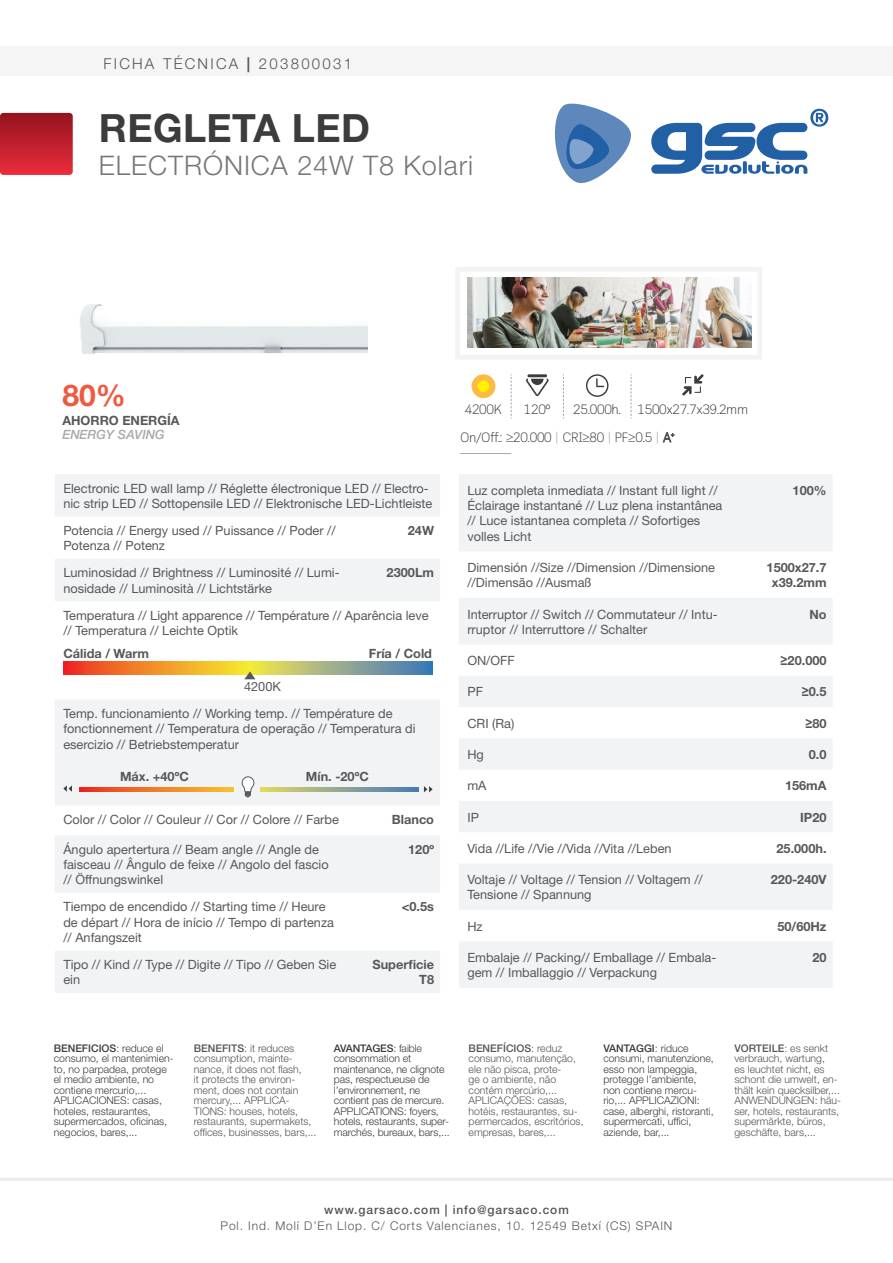
<style>
.page{position:relative;width:893px;height:1263px;background:#fff}
.page>*{position:absolute;margin:0;border:0;box-sizing:border-box;transform-origin:0 0}
.t1{font:700 39px "Helvetica Neue";letter-spacing:.01em;color:#3d3c3d}
.t2{font:700 30px "Helvetica Neue";color:#f0593e}
.t3{font:300 27px "Helvetica Neue";letter-spacing:.035em;color:#76777a}
.t4{font:300 15px "Helvetica Neue";letter-spacing:.15em;color:#555557}
.t5{font:300 13.5px "Cloud";letter-spacing:-.025em;color:#3d3c3d}
.t6{font:12.75px/15.3px "Helvetica Neue";color:#57585a}
.t7{font:700 12.75px/15.3px "Helvetica Neue";color:#57585a;text-align:center}
.t8{font:italic 500 12.75px "Helvetica Neue";color:#a8a9ad}
.t9{font:300 12px "Helvetica Neue";letter-spacing:.075em;color:#555557}
.t10{font:500 12px "Helvetica Neue";letter-spacing:.075em;color:#555557}
.t11{font:300 10.5px/10.5px "Helvetica Neue";color:#3d3c3d}
.t12{font:300 10.5px/10.5px "Helvetica Neue";color:#555557}
.s1{font-weight:700}
.s2{color:#555557}
.s3{color:#a5a6a9}
.s4{font-family:"Arial"}
.s5{font-weight:500}
</style>
<div class="page">
<svg style="left:651px;top:109px;width:177px;height:65px"></svg>
<svg style="left:554px;top:103px;width:77px;height:81px"></svg>
<hr style="left:0;top:1178px;width:893px;height:3px;background:#ebebec">
<div style="left:0;top:47px;width:893px;height:29px;background:#f5f5f6"></div>
<svg style="left:0;top:113px;width:73px;height:62px;background:#bf212e"></svg>
<img style="left:467px;top:278px;width:284px;height:69px">
<div style="left:455px;top:267px;width:307px;height:93px;border:4px solid #f2f3f4"></div>
<svg style="left:55px;top:474px;width:385px;height:519px;fill:#f2f3f4"></svg>
<svg style="left:63px;top:662px;width:370px;height:12px;background:#c49d58"></svg>
<svg style="left:242px;top:777px;width:12px;height:20px"></svg>
<svg style="left:80px;top:788px;width:154px;height:3px"></svg>
<svg style="left:261px;top:788px;width:158px;height:3px"></svg>
<svg style="left:424px;top:786px;width:9px;height:6px"></svg>
<svg style="left:63px;top:785px;width:9px;height:7px"></svg>
<svg style="left:244px;top:671px;width:11px;height:8px"></svg>
<svg style="left:459px;top:474px;width:373px;height:514px;fill:#f2f3f4"></svg>
<svg style="left:511px;top:374px;width:1px;height:44px"></svg>
<svg style="left:563px;top:374px;width:1px;height:44px"></svg>
<svg style="left:631px;top:374px;width:1px;height:44px"></svg>
<hr style="left:460px;top:453px;width:51px;height:1px;background:#a5a6a9">
<div style="left:472px;top:374px;width:23px;height:24px;background:#fdbb43;border-radius:50%"></div>
<div style="left:478px;top:380px;width:11px;height:12px;background:#fff101;border-radius:50%"></div>
<hr style="left:527px;top:374px;width:20px;height:3px;background:#3d3c3d">
<svg style="left:526px;top:378px;width:23px;height:18px"></svg>
<svg style="left:586px;top:374px;width:22px;height:23px"></svg>
<svg style="left:682px;top:374px;width:22px;height:21px"></svg>
<img style="left:80px;top:304px;width:288px;height:50px">
<p class="t4" style="left:103px;top:54px;width:250px">FICHA TÉCNICA <span class="s1">|</span> 203800031</p>
<p class="t1" style="left:99px;top:104px;width:273px">REGLETA LED</p>
<p class="t3" style="left:99px;top:149px;width:376px">ELECTRÓNICA 24W T8 Kolari</p>
<p class="t2" style="left:62px;top:377px;width:65px">80%</p>
<p class="t7" style="left:62px;top:412px;width:119px">AHORRO ENERGÍA</p>
<p class="t8" style="left:62px;top:427px;width:104px">ENERGY SAVING</p>
<p class="t6" style="left:63px;top:480px;width:371px">Electronic LED wall lamp // Réglette électronique LED // Electro&shy;nic strip LED // Sottopensile LED // Elektronische LED-Lichtleiste</p>
<p class="t6" style="left:63px;top:523px;width:274px">Potencia // Energy used // Puissance // Poder //<br>Potenza // Potenz</p>
<p class="t7" style="left:408px;top:522px;width:28px">24W</p>
<p class="t6" style="left:63px;top:565px;width:278px">Luminosidad // Brightness // Luminosité // Lumi&shy;nosidade // Luminosità // Lichtstärke</p>
<p class="t7" style="left:387px;top:565px;width:49px">2300Lm</p>
<p class="t6" style="left:63px;top:607px;width:367px">Temperatura // Light apparence // Température // Aparência leve // Temperatura // Leichte Optik</p>
<p class="t7" style="left:63px;top:645px;width:87px">Cálida / Warm</p>
<p class="t7" style="left:369px;top:645px;width:65px">Fría / Cold</p>
<p class="t6" style="left:244px;top:679px;width:38px">4200K</p>
<p class="t6" style="left:63px;top:706px;width:354px">Temp. funcionamiento // Working temp. // Température de fonctionnement // Temperatura de operação // Temperatura di esercizio // Betriebstemperatur</p>
<p class="t7" style="left:120px;top:768px;width:70px">Máx. +40ºC</p>
<p class="t7" style="left:306px;top:768px;width:64px">Mín. -20ºC</p>
<p class="t6" style="left:63px;top:812px;width:277px">Color // Color // Couleur // Cor // Colore // Farbe</p>
<p class="t7" style="left:392px;top:811px;width:44px">Blanco</p>
<p class="t6" style="left:63px;top:841px;width:267px">Ángulo apertertura // Beam angle // Angle de faisceau // Ângulo de feixe // Angolo del fascio // Öffnungswinkel</p>
<p class="t7" style="left:408px;top:841px;width:27px">120º</p>
<p class="t6" style="left:63px;top:899px;width:272px">Tiempo de encendido // Starting time // Heure de départ // Hora de início // Tempo di partenza // Anfangszeit</p>
<p class="t7" style="left:402px;top:899px;width:34px">&lt;0.5s</p>
<p class="t6" style="left:63px;top:957px;width:274px">Tipo // Kind // Type // Digite // Tipo // Geben Sie ein</p>
<p class="t7" style="left:372px;top:956px;width:63px">Superficie</p>
<p class="t7" style="left:419px;top:972px;width:16px">T8</p>
<p class="t5" style="left:465px;top:402px;width:39px">4200K</p>
<p class="t5" style="left:524px;top:402px;width:28px">120º</p>
<p class="t5" style="left:573px;top:402px;width:49px">25.000h.</p>
<p class="t5" style="left:638px;top:402px;width:112px">1500x27.7x39.2mm</p>
<p class="t5" style="left:460px;top:429px;width:216px">On/Off.: <span class="s2">≥</span>20.000 <span class="s3">|</span> CRI<span class="s2">≥</span>80 <span class="s3">|</span> PF<span class="s2">≥</span>0.5 <span class="s3">|</span> <span class="s2">A</span><sup>+</sup></p>
<p class="t6" style="left:467px;top:482px;width:257px">Luz completa inmediata // Instant full light // Éclairage instantané // Luz plena instantânea // Luce istantanea completa // Sofortiges volles Licht</p>
<p class="t7" style="left:793px;top:482px;width:36px">100%</p>
<p class="t6" style="left:467px;top:560px;width:249px">Dimensión //Size //Dimension //Dimensione //Dimensão //Ausmaß</p>
<p class="t7" style="left:767px;top:559px;width:62px">1500x27.7 x39.2mm</p>
<p class="t6" style="left:467px;top:606px;width:252px">Interruptor // Switch // Commutateur // Intu&shy;rruptor // Interruttore // Schalter</p>
<p class="t7" style="left:809px;top:606px;width:19px">No</p>
<p class="t6" style="left:467px;top:653px;width:49px">ON/OFF</p>
<p class="t7" style="left:781px;top:653px;width:47px"><span class="s4">≥</span>20.000</p>
<p class="t6" style="left:467px;top:684px;width:17px">PF</p>
<p class="t7" style="left:802px;top:684px;width:26px"><span class="s4">≥</span>0.5</p>
<p class="t6" style="left:467px;top:715px;width:48px">CRI (Ra)</p>
<p class="t7" style="left:805px;top:715px;width:23px"><span class="s4">≥</span>80</p>
<p class="t6" style="left:467px;top:747px;width:18px">Hg</p>
<p class="t7" style="left:809px;top:746px;width:19px">0.0</p>
<p class="t6" style="left:467px;top:778px;width:21px">mA</p>
<p class="t7" style="left:785px;top:778px;width:43px">156mA</p>
<p class="t6" style="left:467px;top:809px;width:13px">IP</p>
<p class="t7" style="left:800px;top:809px;width:28px">IP20</p>
<p class="t6" style="left:467px;top:840px;width:206px">Vida //Life //Vie //Vida //Vita //Leben</p>
<p class="t7" style="left:776px;top:840px;width:52px">25.000h.</p>
<p class="t6" style="left:467px;top:872px;width:237px">Voltaje // Voltage // Tension // Voltagem //</p>
<p class="t6" style="left:467px;top:887px;width:126px">Tensione // Spannung</p>
<p class="t7" style="left:771px;top:872px;width:57px">220-240V</p>
<p class="t6" style="left:467px;top:918px;width:17px">Hz</p>
<p class="t7" style="left:777px;top:918px;width:51px">50/60Hz</p>
<p class="t6" style="left:467px;top:950px;width:250px">Embalaje // Packing// Emballage // Embala&shy;gem // Imballaggio // Verpackung</p>
<p class="t7" style="left:812px;top:949px;width:16px">20</p>
<p class="t11" style="left:54px;top:1043px;width:121px"><span class="s5">BENEFICIOS</span>: reduce el consumo, el mantenimien&shy;to, no parpadea, protege el medio ambiente, no contiene mercurio,...<br>APLICACIONES: casas, hoteles, restaurantes, supermercados, oficinas, negocios, bares,...</p>
<p class="t12" style="left:194px;top:1043px;width:124px"><span class="s5">BENEFITS</span>: it reduces consumption, mainte&shy;nance, it does not flash,<br>it protects the environ&shy;ment, does not contain mercury,... APPLICA-<br>TIONS: houses, hotels, restaurants, supermakets, offices, businesses, bars,...</p>
<p class="t11" style="left:334px;top:1043px;width:117px"><span class="s5">AVANTAGES</span>: faible consommation et maintenance, ne clignote pas, respectueuse de l’environnement, ne contient pas de mercure.<br>APPLICATIONS: foyers, hotels, restaurants, super&shy;marchés, bureaux, bars,...</p>
<p class="t12" style="left:469px;top:1043px;width:116px"><span class="s5">BENEFÍCIOS</span>: reduz consumo, manutenção, ele não pisca, prote-<br>ge o ambiente, não contém mercúrio,...<br>APLICAÇÕES: casas, hotéis, restaurantes, su&shy;permercados, escritórios, empresas, bares,...</p>
<p class="t11" style="left:603px;top:1043px;width:112px"><span class="s5">VANTAGGI</span>: riduce consumi, manutenzione, esso non lampeggia, protegge l’ambiente, non contiene mercu&shy;rio,... APPLICAZIONI: case, alberghi, ristoranti, supermercati, uffici, aziende, bar,...</p>
<p class="t12" style="left:734px;top:1043px;width:108px"><span class="s5">VORTEILE</span>: es senkt verbrauch, wartung,<br>es leuchtet nicht, es schont die umwelt, en&shy;thält kein quecksilber,...<br>ANWENDUNGEN: häu&shy;ser, hotels, restaurants, supermärkte, büros, geschäfte, bars,...</p>
<p class="t10" style="left:324px;top:1202px;width:246px">www.garsaco.com | info@garsaco.com</p>
<p class="t9" style="left:221px;top:1219px;width:453px">Pol. Ind. Molí D’En Llop. C/ Corts Valencianes, 10. 12549 Betxí (CS) SPAIN</p>
</div>
